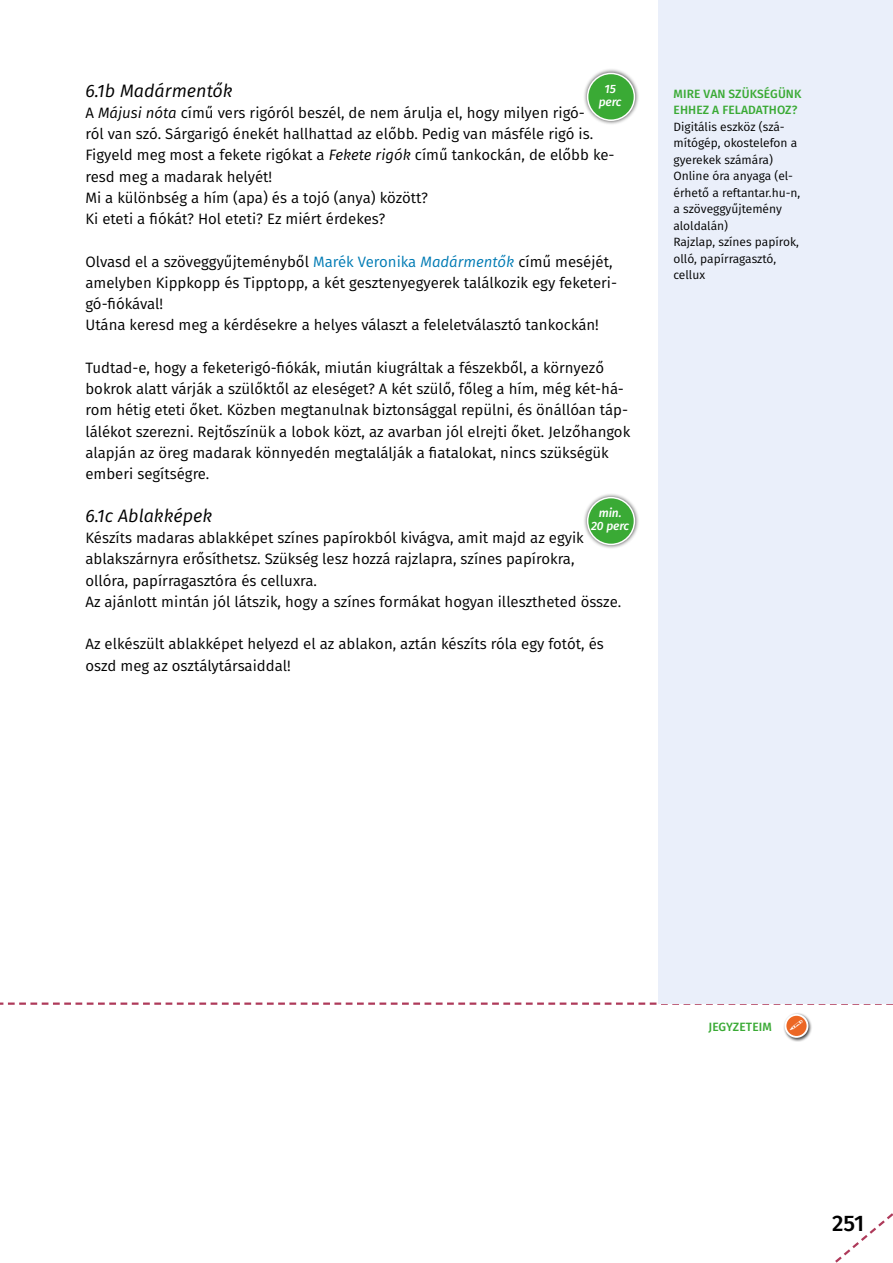
<style>
.page{position:relative;width:893px;height:1263px;background:#fff}
.page>*{position:absolute;margin:0;border:0;box-sizing:border-box;transform-origin:0 0}
.t1{font:500 22.5px "Fira Sans";color:#000}
.t2{font:italic 18px "Fira Sans";color:#000}
.t3{font:15px/21.3px "Fira Sans";color:#000}
.t4{font:12px/16.5px "Fira Sans";color:#000}
.t5{font:500 12px/16.5px "Fira Sans";letter-spacing:.01em;color:#3aaa35}
.t6{font:italic 500 12px/13.5px "Fira Sans";letter-spacing:-.01em;color:#fff;text-align:center}
.s1{font-style:italic}
.s2{color:#007bb4}
.s3{font-style:italic;color:#007bb4}
</style>
<div class="page">
<svg style="left:0;top:1002px;width:893px;height:3px"></svg>
<div style="left:658px;top:0;width:235px;height:1004px;background:#eaeffa"></div>
<div style="left:783px;top:1012px;width:30px;height:30px;background:#000;opacity:.75"></div>
<svg style="left:785px;top:1015px;width:22px;height:22px"></svg>
<div style="left:784px;top:1014px;width:24px;height:24px;border:2px solid #fff;border-radius:50%"></div>
<svg style="left:835px;top:1213px;width:58px;height:50px"></svg>
<div style="left:583px;top:492px;width:57px;height:58px;background:#000;opacity:.75"></div>
<div style="left:588px;top:498px;width:46px;height:46px;background:#3aaa35;border-radius:50%"></div>
<div style="left:587px;top:497px;width:48px;height:48px;border:2px solid #fff;border-radius:50%"></div>
<div style="left:583px;top:68px;width:57px;height:57px;background:#000;opacity:.75"></div>
<div style="left:588px;top:73px;width:46px;height:47px;background:#3aaa35;border-radius:50%"></div>
<div style="left:587px;top:73px;width:48px;height:48px;border:2px solid #fff;border-radius:50%"></div>
<svg style="left:790px;top:1020px;width:13px;height:10px"></svg>
<p class="t2" style="left:85px;top:77px;width:149px">6.1b Madármentők</p>
<p class="t3" style="left:85px;top:102px;width:531px">A <span class="s1">Májusi nóta</span> című vers rigóról beszél, de nem árulja el, hogy milyen rigó-<br>ról van szó. Sárgarigó énekét hallhattad az előbb. Pedig van másféle rigó is.<br>Figyeld meg most a fekete rigókat a <span class="s1">Fekete rigók</span> című tankockán, de előbb ke&shy;resd meg a madarak helyét!<br>Mi a különbség a hím (apa) és a tojó (anya) között?<br>Ki eteti a fiókát? Hol eteti? Ez miért érdekes?</p>
<p class="t3" style="left:85px;top:250px;width:533px">Olvasd el a szöveggyűjteményből <span class="s2">Marék Veronika</span> <span class="s3">Madármentők</span> című meséjét, amelyben Kippkopp és Tipptopp, a két gesztenyegyerek találkozik egy feketeri&shy;gó-fiókával!<br>Utána keresd meg a kérdésekre a helyes választ a feleletválasztó tankockán!</p>
<p class="t3" style="left:85px;top:357px;width:546px">Tudtad-e, hogy a feketerigó-fiókák, miután kiugráltak a fészekből, a környező bokrok alatt várják a szülőktől az eleséget? A két szülő, főleg a hím, még két-há&shy;rom hétig eteti őket. Közben megtanulnak biztonsággal repülni, és önállóan táp&shy;lálékot szerezni. Rejtőszínük a lobok közt, az avarban jól elrejti őket. Jelzőhangok alapján az öreg madarak könnyedén megtalálják a fiatalokat, nincs szükségük emberi segítségre.</p>
<p class="t2" style="left:85px;top:502px;width:128px">6.1c Ablakképek</p>
<p class="t3" style="left:85px;top:527px;width:537px">Készíts madaras ablakképet színes papírokból kivágva, amit majd az egyik ablakszárnyra erősíthetsz. Szükség lesz hozzá rajzlapra, színes papírokra, ollóra, papírragasztóra és celluxra.<br>Az ajánlott mintán jól látszik, hogy a színes formákat hogyan illesztheted össze.</p>
<p class="t3" style="left:85px;top:633px;width:520px">Az elkészült ablakképet helyezd el az ablakon, aztán készíts róla egy fotót, és oszd meg az osztálytársaiddal!</p>
<p class="t6" style="left:599px;top:81px;width:24px">15 perc</p>
<p class="t6" style="left:591px;top:505px;width:40px">min.<br>20 perc</p>
<p class="t5" style="left:673px;top:85px;width:129px">MIRE VAN SZÜKSÉGÜNK<br>EHHEZ A FELADATHOZ?</p>
<p class="t4" style="left:673px;top:118px;width:128px">Digitális eszköz (szá&shy;mítógép, okostelefon a gyerekek számára)<br>Online óra anyaga (el&shy;érhető a reftantar.hu-n, a szöveggyűjtemény aloldalán)<br>Rajzlap, színes papírok, olló, papírragasztó, cellux</p>
<p class="t5" style="left:708px;top:1017px;width:65px">JEGYZETEIM</p>
<h1 class="t1" style="left:832px;top:1205px;width:34px">251</h1>
</div>
